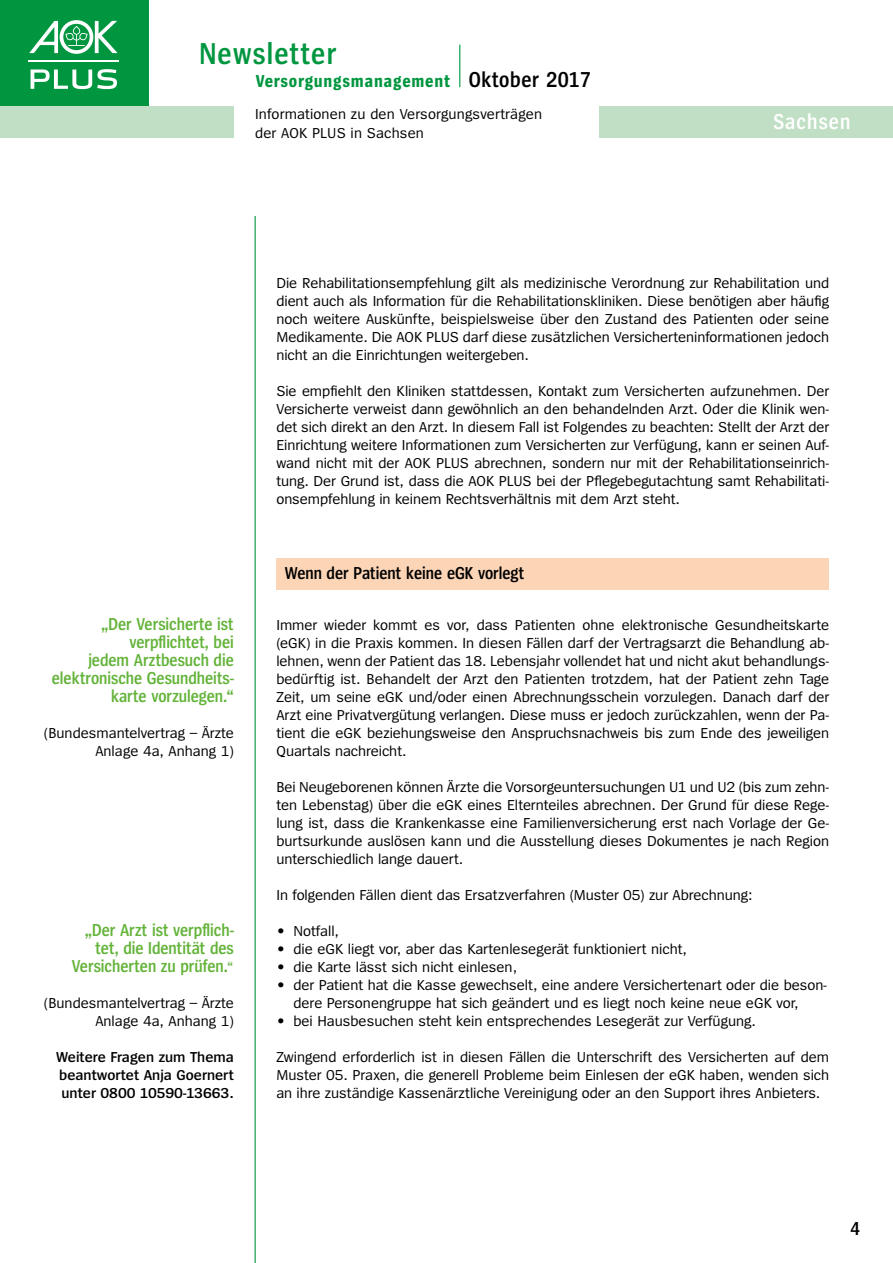
<style>
.page{position:relative;width:893px;height:1263px;background:#fff}
.page>*{position:absolute;margin:0;border:0;box-sizing:border-box;transform-origin:0 0}
.t1{font:600 31.5px "Spiegel Cd";letter-spacing:.04em;color:#00963f}
.t2{font:600 22.5px "Spiegel Cd";letter-spacing:.05em;color:#fff}
.t3{font:600 19.5px "Spiegel Cd";color:#000}
.t4{font:600 18px/18px "Spiegel Cd";color:#63b339;text-align:right}
.t5{font:700 18px "Spiegel Cd";letter-spacing:.04em;color:#00963f}
.t6{font:600 18px "Spiegel Cd";letter-spacing:-.005em;color:#000}
.t7{font:15px/18px "Spiegel";color:#000;text-align:justify}
.t8{font:600 15px/18px "Spiegel";color:#000;text-align:justify}
.s1{font-weight:600;font-size:22.5px;color:#000}
.s2{font-family:"Spiegel";font-size:15px}
</style>
<div class="page">
<div style="left:0;top:0;width:149px;height:106px;background:#00963f"></div>
<svg style="left:31px;top:69px;width:86px;height:20px"></svg>
<svg style="left:29px;top:20px;width:89px;height:34px"></svg>
<hr style="left:28px;top:60px;width:91px;height:2px;background:#fff">
<hr style="left:459px;top:45px;width:1px;height:42px;background:#00963f">
<div style="left:0;top:106px;width:234px;height:32px;background:#c0dfc4"></div>
<div style="left:600px;top:106px;width:293px;height:32px;background:#c0dfc4"></div>
<hr style="left:255px;top:216px;width:1px;height:1047px;background:#00963f">
<div style="left:276px;top:558px;width:553px;height:32px;background:#fcd5b7"></div>
<h1 class="t1" style="left:200px;top:38px;width:139px">Newsletter</h1>
<p class="t5" style="left:256px;top:72px;width:335px">Versorgungsmanagement <span class="s1">Oktober 2017</span></p>
<p class="t7" style="left:255px;top:104px;width:289px;line-height:19.5px">Informationen zu den Versorgungsverträgen der AOK PLUS in Sachsen</p>
<h2 class="t2" style="left:773px;top:110px;width:79px">Sachsen</h2>
<p class="t4" style="left:52px;top:616px;width:184px">„Der Versicherte ist verpflichtet, bei<br>jedem Arztbesuch die elektronische Gesundheits&shy;karte vorzulegen.“</p>
<p class="t7" style="left:44px;top:724px;width:191px;text-align:right">(Bundesmantelvertrag – Ärzte<br>Anlage 4a, Anhang 1)</p>
<p class="t4" style="left:72px;top:922px;width:164px">„Der Arzt ist verpflich&shy;tet, die Identität des<br>Versicherten zu prüfen.<span class="s2">“</span></p>
<p class="t7" style="left:44px;top:994px;width:191px;text-align:right">(Bundesmantelvertrag – Ärzte<br>Anlage 4a, Anhang 1)</p>
<p class="t8" style="left:56px;top:1048px;width:179px">Weitere Fragen zum Thema beantwortet Anja Goernert unter 0800 10590-13663.</p>
<p class="t7" style="left:276px;top:274px;width:554px">Die Rehabilitationsempfehlung gilt als medizinische Verordnung zur Rehabilitation und dient auch als Information für die Rehabilitationskliniken. Diese benötigen aber häufig noch weitere Auskünfte, beispielsweise über den Zustand des Patienten oder seine Medikamente. Die AOK PLUS darf diese zusätzlichen Versicherteninformationen jedoch nicht an die Einrichtungen weitergeben.</p>
<p class="t7" style="left:276px;top:382px;width:554px">Sie empfiehlt den Kliniken stattdessen, Kontakt zum Versicherten aufzunehmen. Der Versicherte verweist dann gewöhnlich an den behandelnden Arzt. Oder die Klinik wen&shy;det sich direkt an den Arzt. In diesem Fall ist Folgendes zu beachten: Stellt der Arzt der Einrichtung weitere Informationen zum Versicherten zur Verfügung, kann er seinen Auf&shy;wand nicht mit der AOK PLUS abrechnen, sondern nur mit der Rehabilitationseinrich&shy;tung. Der Grund ist, dass die AOK PLUS bei der Pflegebegutachtung samt Rehabilitati&shy;onsempfehlung in keinem Rechtsverhältnis mit dem Arzt steht.</p>
<p class="t6" style="left:285px;top:564px;width:241px">Wenn der Patient keine eGK vorlegt</p>
<p class="t7" style="left:276px;top:616px;width:554px">Immer wieder kommt es vor, dass Patienten ohne elektronische Gesundheitskarte (eGK) in die Praxis kommen. In diesen Fällen darf der Vertragsarzt die Behandlung ab&shy;lehnen, wenn der Patient das 18. Lebensjahr vollendet hat und nicht akut behandlungs&shy;bedürftig ist. Behandelt der Arzt den Patienten trotzdem, hat der Patient zehn Tage Zeit, um seine eGK und/oder einen Abrechnungsschein vorzulegen. Danach darf der Arzt eine Privatvergütung verlangen. Diese muss er jedoch zurückzahlen, wenn der Pa&shy;tient die eGK beziehungsweise den Anspruchsnachweis bis zum Ende des jeweiligen Quartals nachreicht.</p>
<p class="t7" style="left:276px;top:778px;width:554px">Bei Neugeborenen können Ärzte die Vorsorgeuntersuchungen U1 und U2 (bis zum zehn&shy;ten Lebenstag) über die eGK eines Elternteiles abrechnen. Der Grund für diese Rege&shy;lung ist, dass die Krankenkasse eine Familienversicherung erst nach Vorlage der Ge&shy;burtsurkunde auslösen kann und die Ausstellung dieses Dokumentes je nach Region unterschiedlich lange dauert.</p>
<p class="t7" style="left:276px;top:886px;width:478px">In folgenden Fällen dient das Ersatzverfahren (Muster 05) zur Abrechnung:</p>
<p class="t7" style="left:276px;top:922px;width:64px">• Notfall,</p>
<p class="t7" style="left:276px;top:940px;width:412px">• die eGK liegt vor, aber das Kartenlesegerät funktioniert nicht,</p>
<p class="t7" style="left:276px;top:958px;width:242px">• die Karte lässt sich nicht einlesen,</p>
<p class="t7" style="left:293px;top:976px;width:535px;text-indent:-17px">• der Patient hat die Kasse gewechselt, eine andere Versichertenart oder die beson&shy;dere Personengruppe hat sich geändert und es liegt noch keine neue eGK vor,</p>
<p class="t7" style="left:276px;top:1012px;width:481px">• bei Hausbesuchen steht kein entsprechendes Lesegerät zur Verfügung.</p>
<p class="t7" style="left:276px;top:1048px;width:554px">Zwingend erforderlich ist in diesen Fällen die Unterschrift des Versicherten auf dem Muster 05. Praxen, die generell Probleme beim Einlesen der eGK haben, wenden sich an ihre zuständige Kassenärztliche Vereinigung oder an den Support ihres Anbieters.</p>
<h3 class="t3" style="left:850px;top:1219px;width:11px">4</h3>
</div>
